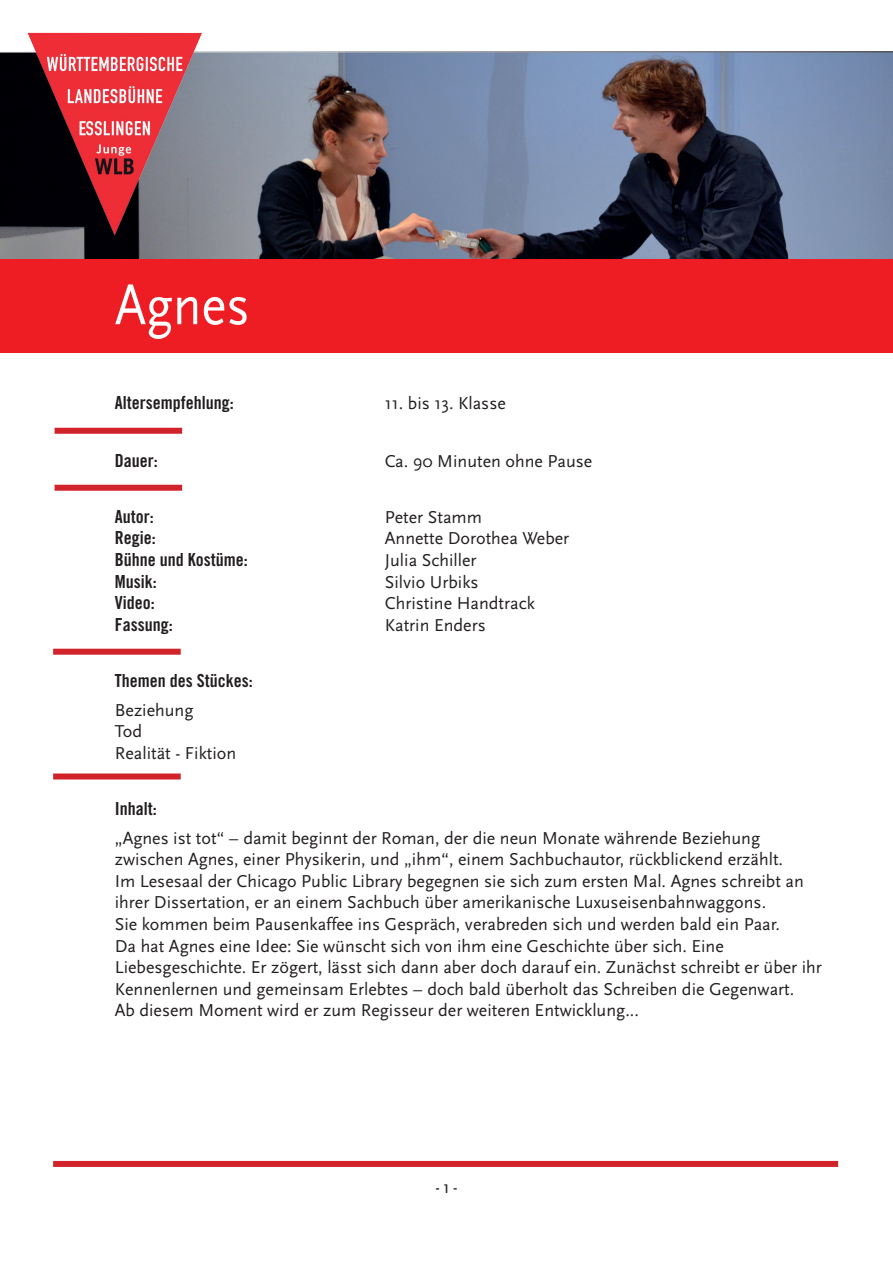
<style>
.page{position:relative;width:893px;height:1263px;background:#fff}
.page>*{position:absolute;margin:0;border:0;box-sizing:border-box;transform-origin:0 0}
.t1{font:58.5px "Scala Sans";color:#fff;scale:.9 1}
.t2{font:18px/21.6px "Scala Sans";color:#231f20}
.t3{font:18px "Trade Gothic Bold Cond Twenty";color:#231f20}
.t4{font:18px "Scala Sans Regular Con";color:#231f20}
</style>
<div class="page">
<svg style="left:0;top:51px;width:893px;height:208px;background:#666c80"></svg>
<img style="left:10px;top:32px;width:212px;height:227px">
<div style="left:0;top:259px;width:893px;height:94px;background:#ee1d23"></div>
<div style="left:55px;top:428px;width:127px;height:6px;background:#d1232a"></div>
<div style="left:55px;top:485px;width:127px;height:6px;background:#d1232a"></div>
<div style="left:53px;top:1161px;width:785px;height:6px;background:#d1232a"></div>
<div style="left:53px;top:649px;width:128px;height:6px;background:#d1232a"></div>
<div style="left:53px;top:773px;width:128px;height:6px;background:#d1232a"></div>
<h1 class="t1" style="left:115px;top:273px;width:151px">Agnes</h1>
<p class="t3" style="left:115px;top:392px;width:120px">Altersempfehlung:</p>
<p class="t2" style="left:385px;top:393px;width:122px">11. bis 13. Klasse</p>
<p class="t3" style="left:115px;top:449px;width:44px">Dauer:</p>
<p class="t2" style="left:385px;top:450px;width:209px">Ca. 90 Minuten ohne Pause</p>
<p class="t3" style="left:115px;top:505px;width:40px">Autor:</p>
<p class="t2" style="left:385px;top:506px;width:99px">Peter Stamm</p>
<p class="t3" style="left:115px;top:527px;width:42px">Regie:</p>
<p class="t2" style="left:385px;top:528px;width:186px">Annette Dorothea Weber</p>
<p class="t3" style="left:115px;top:549px;width:134px">Bühne und Kostüme:</p>
<p class="t2" style="left:385px;top:550px;width:93px">Julia Schiller</p>
<p class="t3" style="left:115px;top:570px;width:43px">Musik:</p>
<p class="t2" style="left:385px;top:571px;width:95px">Silvio Urbiks</p>
<p class="t3" style="left:115px;top:592px;width:41px">Video:</p>
<p class="t2" style="left:385px;top:593px;width:152px">Christine Handtrack</p>
<p class="t3" style="left:115px;top:613px;width:59px">Fassung:</p>
<p class="t2" style="left:385px;top:614px;width:102px">Katrin Enders</p>
<p class="t3" style="left:115px;top:669px;width:139px">Themen des Stückes:</p>
<p class="t2" style="left:115px;top:699px;width:123px">Beziehung<br>Tod<br>Realität - Fiktion</p>
<p class="t3" style="left:115px;top:797px;width:43px">Inhalt:</p>
<p class="t2" style="left:115px;top:827px;width:709px">„Agnes ist tot“ – damit beginnt der Roman, der die neun Monate währende Beziehung zwischen Agnes, einer Physikerin, und „ihm“, einem Sachbuchautor, rückblickend erzählt.<br>Im Lesesaal der Chicago Public Library begegnen sie sich zum ersten Mal. Agnes schreibt an ihrer Dissertation, er an einem Sachbuch über amerikanische Luxuseisenbahnwaggons.<br>Sie kommen beim Pausenkaffee ins Gespräch, verabreden sich und werden bald ein Paar.<br>Da hat Agnes eine Idee: Sie wünscht sich von ihm eine Geschichte über sich. Eine Liebesgeschichte. Er zögert, lässt sich dann aber doch darauf ein. Zunächst schreibt er über ihr Kennenlernen und gemeinsam Erlebtes – doch bald überholt das Schreiben die Gegenwart.<br>Ab diesem Moment wird er zum Regisseur der weiteren Entwicklung...</p>
<p class="t4" style="left:436px;top:1177px;width:23px">- 1 -</p>
</div>
